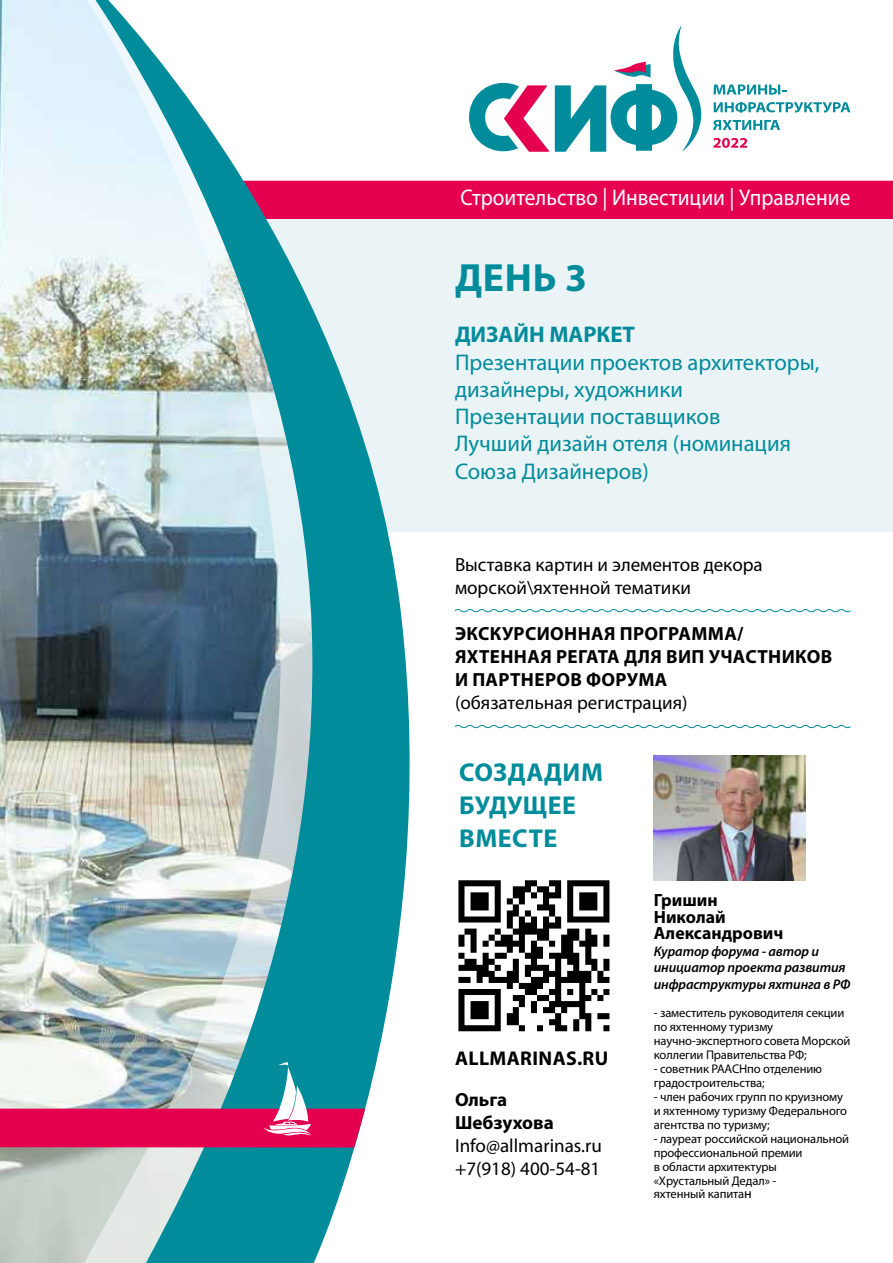
<style>
.page{position:relative;width:893px;height:1263px;background:#fff}
.page>*{position:absolute;margin:0;border:0;box-sizing:border-box;transform-origin:0 0}
.t1{font:700 39.45px "Myriad Pro";color:#008c9b}
.t2{font:700 25.95px/33px "Myriad Pro";letter-spacing:.02em;color:#008c9b}
.t3{font:22.8px "Myriad Pro";color:#fff;scale:.94 1}
.t4{font:22.65px/27.3px "Myriad Pro";color:#008c9b}
.t5{font:700 22.65px "Myriad Pro";color:#008c9b}
.t6{font:700 19.95px "Myriad Pro";letter-spacing:.02em;color:#000}
.t7{font:19.05px/22.8px "Myriad Pro";color:#000}
.t8{font:700 19.05px/22.8px "Myriad Pro";letter-spacing:.02em;color:#000}
.t9{font:700 19.05px/22.8px "Myriad Pro";color:#000}
.t10{font:700 17.7px/16.5px "Myriad Pro";color:#000}
.t11{font:italic 600 13.95px/16.5px "Myriad Pro";letter-spacing:-.01em;color:#000}
.t12{font:12.6px/14px "Myriad Pro";letter-spacing:-.01em;color:#000}
.s1{font-size:13.95px}
</style>
<div class="page">
<div style="left:0;top:215px;width:893px;height:202px;background:#eaf3f5"></div>
<div style="left:445px;top:181px;width:448px;height:38px;background:#e5004f"></div>
<div style="left:298px;top:351px;width:595px;height:180px;background:#eaf3f5"></div>
<img style="left:0;top:0;width:80px;height:1263px">
<img style="left:80px;top:0;width:8px;height:1263px">
<svg style="left:88px;top:0;width:357px;height:1263px"></svg>
<svg style="left:0;top:1062px;width:365px;height:85px"></svg>
<svg style="left:469px;top:83px;width:80px;height:69px"></svg>
<svg style="left:713px;top:84px;width:73px;height:11px"></svg>
<svg style="left:714px;top:102px;width:136px;height:11px"></svg>
<svg style="left:713px;top:120px;width:67px;height:10px"></svg>
<svg style="left:713px;top:138px;width:34px;height:10px"></svg>
<svg style="left:555px;top:26px;width:146px;height:126px"></svg>
<svg style="left:454px;top:609px;width:397px;height:4px"></svg>
<svg style="left:454px;top:725px;width:397px;height:4px"></svg>
<svg style="left:458px;top:880px;width:151px;height:151px"></svg>
<img style="left:654px;top:755px;width:151px;height:125px">
<h3 class="t3" style="left:460px;top:183px;width:416px">Строительство | Инвестиции | Управление</h3>
<h1 class="t1" style="left:455px;top:252px;width:133px">ДЕНЬ 3</h1>
<h3 class="t5" style="left:455px;top:320px;width:181px">ДИЗАЙН МАРКЕТ</h3>
<h3 class="t4" style="left:455px;top:348px;width:366px">Презентации проектов архитекторы, дизайнеры, художники<br>Презентации поставщиков<br>Лучший дизайн отеля (номинация<br>Союза Дизайнеров)</h3>
<h3 class="t7" style="left:455px;top:553px;width:309px">Выставка картин и элементов декора морской\яхтенной тематики</h3>
<h3 class="t8" style="left:455px;top:621px;width:379px">ЭКСКУРСИОННАЯ ПРОГРАММА/<br>ЯХТЕННАЯ РЕГАТА ДЛЯ ВИП УЧАСТНИКОВ<br>И ПАРТНЕРОВ ФОРУМА</h3>
<h3 class="t7" style="left:455px;top:690px;width:234px">(обязательная регистрация)</h3>
<h2 class="t2" style="left:459px;top:754px;width:145px">СОЗДАДИМ<br>БУДУЩЕЕ<br>ВМЕСТЕ</h2>
<h3 class="t6" style="left:455px;top:1045px;width:155px">ALLMARINAS.RU</h3>
<h3 class="t9" style="left:455px;top:1088px;width:100px">Ольга<br>Шебзухова</h3>
<h3 class="t7" style="left:455px;top:1134px;width:148px">Info@allmarinas.ru +7(918) 400-54-81</h3>
<h3 class="t10" style="left:654px;top:891px;width:131px">Гришин<br>Николай<br>Александрович</h3>
<p class="t11" style="left:654px;top:942px;width:198px">Куратор форума - автор и инициатор проекта развития инфраструктуры яхтинга в РФ</p>
<p class="t12" style="left:654px;top:1005px;width:198px">- заместитель руководителя секции по яхтенному туризму научно-экспертного совета Морской коллегии Правительства РФ;</p>
<p class="t12" style="left:654px;top:1061px;width:170px">- советник РААСНпо отделению градостроительства;</p>
<p class="t12" style="left:654px;top:1089px;width:195px">- член рабочих групп по круизному и яхтенному туризму Федерального агентства по туризму;</p>
<p class="t12" style="left:654px;top:1131px;width:197px">- лауреат российской национальной профессиональной премии<br>в области архитектуры «Хрустальный Дедал» -<br>яхтенный капита<span class="s1">н</span></p>
</div>
